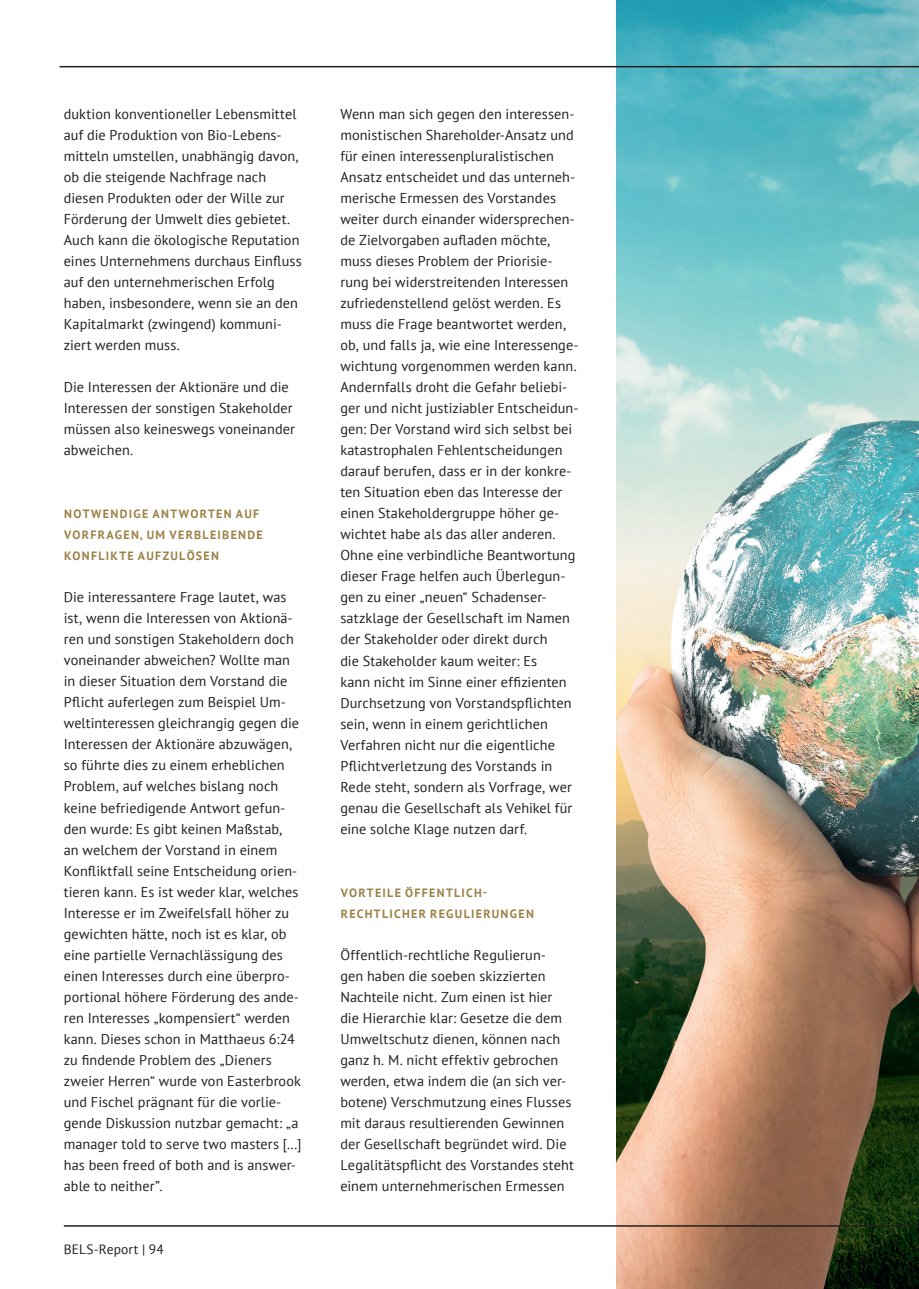
<style>
.page{position:relative;width:919px;height:1289px;background:#fff}
.page>*{position:absolute;margin:0;border:0;box-sizing:border-box;transform-origin:0 0}
.t1{font:14.25px/21px "PT Sans";letter-spacing:.005em;color:#231f20}
.t2{font:13.5px "PT Sans";letter-spacing:.01em;color:#231f20}
.t3{font:700 12px/21px "PT Sans";letter-spacing:.11em;color:#9b8348}
</style>
<div class="page">
<img style="left:617px;top:0;width:301px;height:1288px">
<hr style="left:60px;top:66px;width:858px;height:1px;background:#231f20">
<hr style="left:64px;top:1225px;width:854px;height:1px;background:#231f20">
<p class="t1" style="left:64px;top:103px;width:239px">duktion konventioneller Lebensmittel auf die Produktion von Bio-Lebens&shy;mitteln umstellen, unabhängig davon, ob die steigende Nachfrage nach diesen Produkten oder der Wille zur Förderung der Umwelt dies gebietet.<br>Auch kann die ökologische Reputation eines Unternehmens durchaus Einfluss auf den unternehmerischen Erfolg haben, insbesondere, wenn sie an den Kapitalmarkt (zwingend) kommuni&shy;ziert werden muss.</p>
<p class="t1" style="left:64px;top:376px;width:233px">Die Interessen der Aktionäre und die<br>Interessen der sonstigen Stakeholder müssen also keineswegs voneinander abweichen.</p>
<p class="t3" style="left:64px;top:503px;width:200px">NOTWENDIGE ANTWORTEN AUF<br>VORFRAGEN, UM VERBLEIBENDE<br>KONFLIKTE AUFZULÖSEN</p>
<p class="t1" style="left:64px;top:586px;width:239px">Die interessantere Frage lautet, was ist, wenn die Interessen von Aktionä&shy;ren und sonstigen Stakeholdern doch voneinander abweichen? Wollte man in dieser Situation dem Vorstand die Pflicht auferlegen zum Beispiel Um&shy;weltinteressen gleichrangig gegen die Interessen der Aktionäre abzuwägen, so führte dies zu einem erheblichen Problem, auf welches bislang noch keine befriedigende Antwort gefun&shy;den wurde: Es gibt keinen Maßstab,<br>an welchem der Vorstand in einem Konfliktfall seine Entscheidung orien&shy;tieren kann. Es ist weder klar, welches Interesse er im Zweifelsfall höher zu gewichten hätte, noch ist es klar, ob eine partielle Vernachlässigung des einen Interesses durch eine überpro&shy;portional höhere Förderung des ande&shy;ren Interesses „kompensiert“ werden kann. Dieses schon in Matthaeus 6:24 zu findende Problem des „Dieners zweier Herren“ wurde von Easterbrook und Fischel prägnant für die vorlie&shy;gende Diskussion nutzbar gemacht: „a manager told to serve two masters […] has been freed of both and is answer&shy;able to neither”.</p>
<p class="t2" style="left:64px;top:1240px;width:102px">BELS-Report | 94</p>
<p class="t1" style="left:340px;top:103px;width:240px">Wenn man sich gegen den interessen&shy;monistischen Shareholder-Ansatz und für einen interessenpluralistischen Ansatz entscheidet und das unterneh&shy;merische Ermessen des Vorstandes weiter durch einander widersprechen&shy;de Zielvorgaben aufladen möchte, muss dieses Problem der Priorisie&shy;rung bei widerstreitenden Interessen zufriedenstellend gelöst werden. Es muss die Frage beantwortet werden, ob, und falls ja, wie eine Interessenge&shy;wichtung vorgenommen werden kann.<br>Andernfalls droht die Gefahr beliebi&shy;ger und nicht justiziabler Entscheidun&shy;gen: Der Vorstand wird sich selbst bei katastrophalen Fehlentscheidungen darauf berufen, dass er in der konkre&shy;ten Situation eben das Interesse der einen Stakeholdergruppe höher ge&shy;wichtet habe als das aller anderen.<br>Ohne eine verbindliche Beantwortung dieser Frage helfen auch Überlegun&shy;gen zu einer „neuen“ Schadenser&shy;satzklage der Gesellschaft im Namen der Stakeholder oder direkt durch<br>die Stakeholder kaum weiter: Es<br>kann nicht im Sinne einer effizienten Durchsetzung von Vorstandspflichten sein, wenn in einem gerichtlichen Verfahren nicht nur die eigentliche Pflichtverletzung des Vorstands in Rede steht, sondern als Vorfrage, wer genau die Gesellschaft als Vehikel für eine solche Klage nutzen darf.</p>
<p class="t3" style="left:341px;top:881px;width:194px">VORTEILE ÖFFENTLICH-<br>RECHTLICHER REGULIERUNGEN</p>
<p class="t1" style="left:340px;top:943px;width:235px">Öffentlich-rechtliche Regulierun-<br>gen haben die soeben skizzierten Nachteile nicht. Zum einen ist hier die Hierarchie klar: Gesetze die dem Umweltschutz dienen, können nach ganz h. M. nicht effektiv gebrochen werden, etwa indem die (an sich ver&shy;botene) Verschmutzung eines Flusses mit daraus resultierenden Gewinnen der Gesellschaft begründet wird. Die Legalitätspflicht des Vorstandes steht einem unternehmerischen Ermessen</p>
</div>
